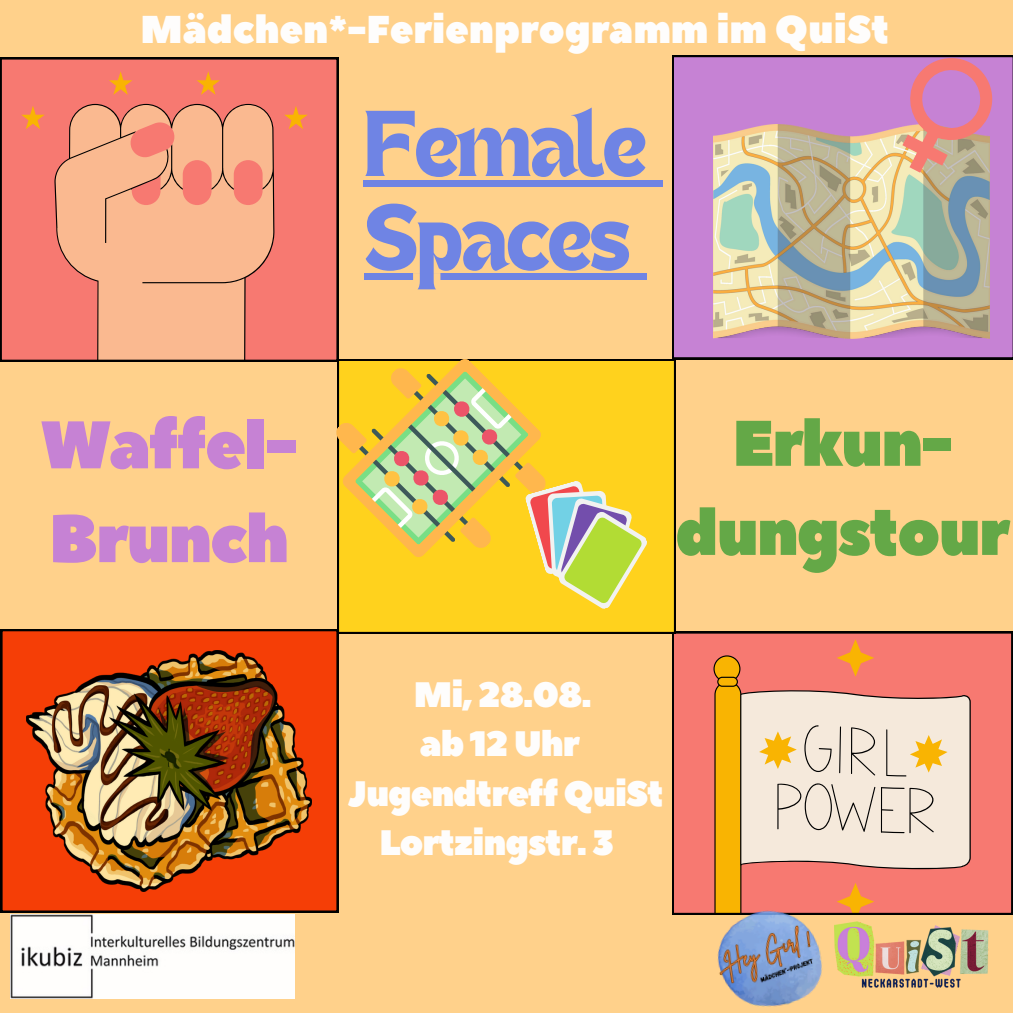
<style>
.page{position:relative;width:1013px;height:1013px;background:#fff}
.page>*{position:absolute;margin:0;border:0;box-sizing:border-box;transform-origin:0 0}
.t1{font:67.5px "TANHEADLINE";letter-spacing:-.03em;color:#6f84e4}
.t2{font:67px/93.8px "Peace Sans";letter-spacing:-.03em;color:#c682d4}
.t3{font:64.25px/89px "Peace Sans";letter-spacing:-.03em;color:#64a847;text-align:center}
.t4{font:38.75px "Peace Sans";color:#fefdfc}
.t5{font:35.25px "Peace Sans";letter-spacing:-.03em;color:#fefdfc}
</style>
<div class="page">
<div style="left:0;top:0;width:1012px;height:1012px;background:#ffd18b"></div>
<svg style="left:672px;top:631px;width:340px;height:283px;background:#eba58e"></svg>
<svg style="left:0;top:58px;width:338px;height:303px;background:#f08f79"></svg>
<img style="left:10px;top:914px;width:284px;height:84px">
<img style="left:851px;top:903px;width:137px;height:85px">
<img style="left:692px;top:881px;width:159px;height:126px">
<svg style="left:672px;top:55px;width:340px;height:304px;background:#b677c3"></svg>
<img style="left:713px;top:125px;width:276px;height:213px">
<svg style="left:878px;top:55px;width:128px;height:134px;background:#ce92ab"></svg>
<svg style="left:1px;top:629px;width:337px;height:283px;background:#e03805"></svg>
<img style="left:27px;top:650px;width:285px;height:241px">
<svg style="left:337px;top:359px;width:338px;height:274px;background:#ebc11a"></svg>
<svg style="left:340px;top:359px;width:204px;height:5px"></svg>
<svg style="left:336px;top:364px;width:325px;height:254px;background:#e9cc46"></svg>
<div style="left:364px;top:180px;width:280px;height:6px;background:#6f84e4"></div>
<div style="left:644px;top:180px;width:19px;height:6px;background:#6f84e4"></div>
<div style="left:364px;top:273px;width:264px;height:7px;background:#6f84e4"></div>
<div style="left:628px;top:273px;width:18px;height:7px;background:#6f84e4"></div>
<p class="t4" style="left:140px;top:4px;width:750px">Mädchen*-Ferienprogramm im QuiSt</p>
<h1 class="t2" style="left:41px;top:400px;width:258px">Waffel-<br>Brunch</h1>
<p class="t1" style="left:364px;top:106px;width:284px">Female</p>
<p class="t1" style="left:364px;top:200px;width:267px">Spaces</p>
<h1 class="t3" style="left:675px;top:401px;width:336px">Erkun&shy;dungstour</h1>
<p class="t5" style="left:414px;top:671px;width:179px">Mi, 28.08.</p>
<p class="t5" style="left:420px;top:720px;width:161px">ab 12 Uhr</p>
<p class="t5" style="left:348px;top:770px;width:317px">Jugendtreff QuiSt</p>
<p class="t5" style="left:379px;top:819px;width:236px">Lortzingstr. 3</p>
</div>
